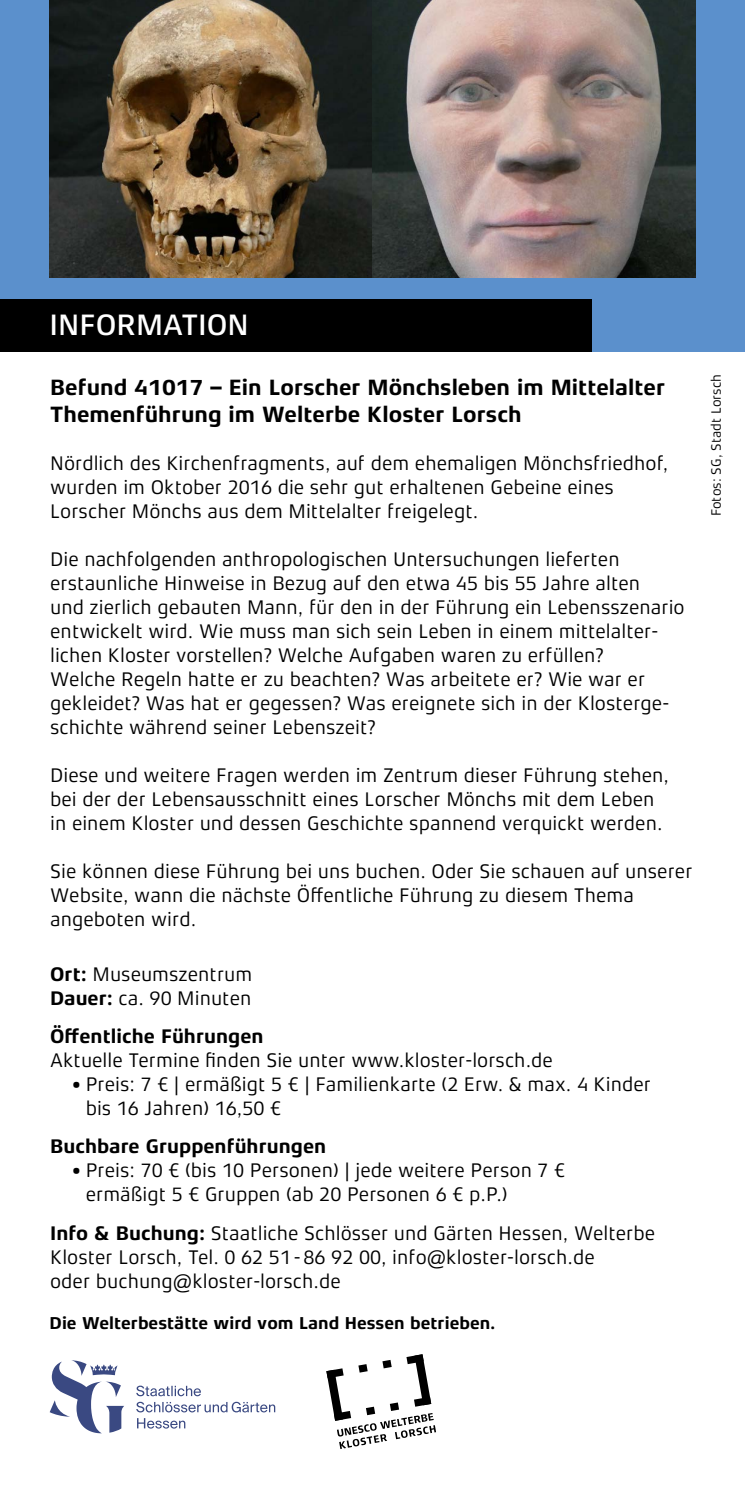
<style>
.page{position:relative;width:745px;height:1489px;background:#fff}
.page>*{position:absolute;margin:0;border:0;box-sizing:border-box;transform-origin:0 0}
.t1{font:500 30px "Xenois Sans Pro";color:#fff}
.t2{font:700 22.5px/27px "Xenois Sans Pro";color:#000}
.t3{font:20px/24px "Xenois Sans Pro";color:#000}
.t4{font:700 20px "Xenois Sans Pro";color:#000}
.t5{font:700 17.5px "Xenois Sans Pro";color:#000}
.t6{font:13.75px "Xenois Sans Pro";color:#000}
.s1{font-weight:700}
</style>
<div class="page">
<div style="left:0;top:0;width:744px;height:351px;background:#5b90cc"></div>
<img style="left:50px;top:0;width:644px;height:278px">
<div style="left:0;top:299px;width:590px;height:52px;background:#000"></div>
<svg style="left:326px;top:1354px;width:110px;height:94px"></svg>
<svg style="left:136px;top:1385px;width:139px;height:43px"></svg>
<svg style="left:50px;top:1360px;width:74px;height:73px"></svg>
<h1 class="t1" style="left:50px;top:308px;width:200px">INFORMATION</h1>
<p class="t2" style="left:50px;top:373px;width:616px">Befund 41017 – Ein Lorscher Mönchsleben im Mittelalter<br>Themenführung im Welterbe Kloster Lorsch</p>
<p class="t3" style="left:50px;top:451px;width:619px">Nördlich des Kirchenfragments, auf dem ehemaligen Mönchsfriedhof, wurden im Oktober 2016 die sehr gut erhaltenen Gebeine eines<br>Lorscher Mönchs aus dem Mittelalter freigelegt.</p>
<p class="t3" style="left:50px;top:547px;width:635px">Die nachfolgenden anthropologischen Untersuchungen lieferten erstaunliche Hinweise in Bezug auf den etwa 45 bis 55 Jahre alten<br>und zierlich gebauten Mann, für den in der Führung ein Lebensszenario entwickelt wird. Wie muss man sich sein Leben in einem mittelalter&shy;lichen Kloster vorstellen? Welche Aufgaben waren zu erfüllen?<br>Welche Regeln hatte er zu beachten? Was arbeitete er? Wie war er gekleidet? Was hat er gegessen? Was ereignete sich in der Klosterge&shy;schichte während seiner Lebenszeit?</p>
<p class="t3" style="left:50px;top:763px;width:620px">Diese und weitere Fragen werden im Zentrum dieser Führung stehen, bei der der Lebensausschnitt eines Lorscher Mönchs mit dem Leben in einem Kloster und dessen Geschichte spannend verquickt werden.</p>
<p class="t3" style="left:50px;top:859px;width:643px">Sie können diese Führung bei uns buchen. Oder Sie schauen auf unserer<br>Website, wann die nächste Öffentliche Führung zu diesem Thema angeboten wird.</p>
<p class="t3" style="left:50px;top:962px;width:203px"><span class="s1">Ort:</span> Museumszentrum<br><span class="s1">Dauer:</span> ca. 90 Minuten</p>
<p class="t4" style="left:50px;top:1024px;width:215px">Öffentliche Führungen</p>
<p class="t3" style="left:50px;top:1048px;width:504px">Aktuelle Termine finden Sie unter www.kloster-lorsch.de</p>
<p class="t3" style="left:86px;top:1072px;width:566px;text-indent:-14px">• Preis: 7 € | ermäßigt 5 € | Familienkarte (2 Erw. &amp; max. 4 Kinder bis 16 Jahren) 16,50 €</p>
<p class="t4" style="left:50px;top:1135px;width:277px">Buchbare Gruppenführungen</p>
<p class="t3" style="left:86px;top:1158px;width:481px;text-indent:-14px">• Preis: 70 € (bis 10 Personen) | jede weitere Person 7 € ermäßigt 5 € Gruppen (ab 20 Personen 6 € p.P.)</p>
<p class="t3" style="left:50px;top:1220px;width:606px"><span class="s1">Info &amp; Buchung:</span> Staatliche Schlösser und Gärten Hessen, Welterbe<br>Kloster Lorsch, Tel. 0 62 51 - 86 92 00, info@kloster-lorsch.de<br>oder buchung@kloster-lorsch.de</p>
<p class="t5" style="left:50px;top:1313px;width:447px">Die Welterbestätte wird vom Land Hessen betrieben.</p>
<p class="t6" style="left:707px;top:516px;width:144px;rotate:-90deg">Fotos: SG, Stadt Lorsch</p>
</div>
